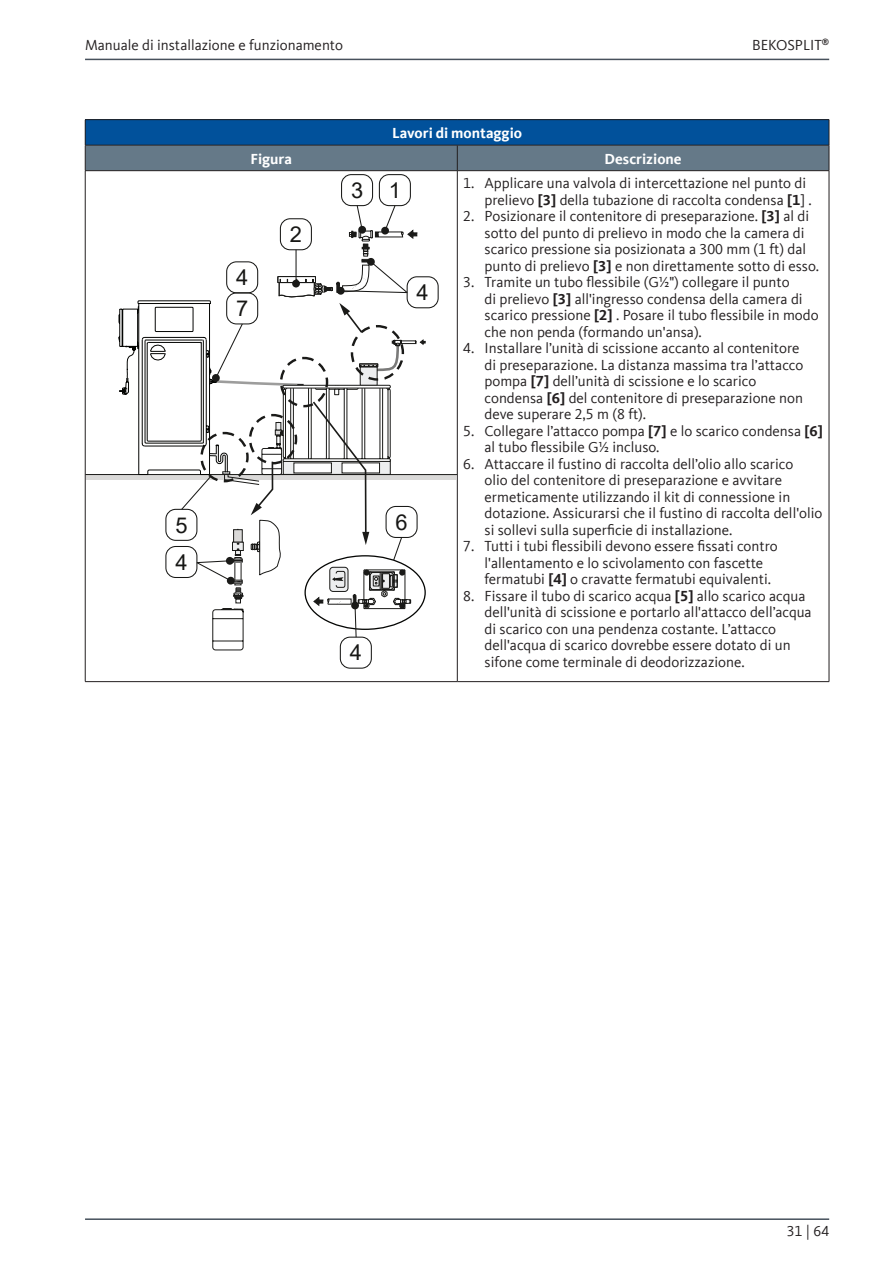
<style>
.page{position:relative;width:893px;height:1263px;background:#fff}
.page>*{position:absolute;margin:0;border:0;box-sizing:border-box;transform-origin:0 0}
.t1{font:21.9px/37.2px "Arial";color:#171715}
.t2{font:15px/16.5px "Kievit Offc Pro";color:#231f20}
.T_-_HEADLINE_MID_WHI{font:700 15px "Kievit Offc Pro";color:#fff}
.s1{font-weight:700}
</style>
<div class="page">
<hr style="left:85px;top:59px;width:744px;height:1px;background:#47515c">
<hr style="left:85px;top:1218px;width:744px;height:2px;background:#47515c">
<hr style="left:85px;top:119px;width:372px;height:1px;background:#231f20">
<hr style="left:457px;top:119px;width:372px;height:1px;background:#231f20">
<svg style="left:85px;top:120px;width:745px;height:51px;background:#32638e"></svg>
<hr style="left:85px;top:170px;width:372px;height:1px;background:#231f20">
<hr style="left:457px;top:170px;width:372px;height:1px;background:#231f20">
<hr style="left:85px;top:171px;width:1px;height:510px;background:#231f20">
<hr style="left:457px;top:171px;width:1px;height:510px;background:#231f20">
<hr style="left:829px;top:171px;width:1px;height:510px;background:#231f20">
<hr style="left:85px;top:681px;width:372px;height:1px;background:#231f20">
<hr style="left:457px;top:681px;width:372px;height:1px;background:#231f20">
<div style="left:86px;top:475px;width:370px;height:5px;background:#dad9d8"></div>
<hr style="left:85px;top:474px;width:372px;height:1px;background:#1a1a18">
<div style="left:407px;top:276px;width:32px;height:32px;border:1px solid #171715;border-radius:10px"></div>
<div style="left:340px;top:637px;width:32px;height:32px;border:1px solid #171715;border-radius:10px"></div>
<div style="left:379px;top:174px;width:32px;height:32px;border:1px solid #171715;border-radius:10px"></div>
<div style="left:341px;top:174px;width:32px;height:32px;border:1px solid #171715;border-radius:10px"></div>
<svg style="left:118px;top:204px;width:308px;height:447px"></svg>
<div style="left:386px;top:506px;width:32px;height:32px;border:1px solid #171715;border-radius:10px"></div>
<p class="t2" style="left:85px;top:37px;width:260px">Manuale di installazione e funzionamento</p>
<p class="T_-_HEADLINE_MID_WHI" style="left:392px;top:124px;width:132px">Lavori di montaggio</p>
<p class="T_-_HEADLINE_MID_WHI" style="left:251px;top:150px;width:43px">Figura</p>
<p class="T_-_HEADLINE_MID_WHI" style="left:605px;top:150px;width:79px">Descrizione</p>
<p class="t2" style="left:752px;top:37px;width:79px">BEKOSPLIT<sup>®</sup></p>
<p class="t1" style="left:175px;top:506px;width:14px">5<br>4</p>
<p class="t1" style="left:236px;top:259px;width:14px">4</p>
<p class="t1" style="left:236px;top:290px;width:14px">7</p>
<p class="t1" style="left:290px;top:215px;width:14px">2</p>
<p class="t1" style="left:351px;top:171px;width:51px">3 1</p>
<p class="t1" style="left:417px;top:274px;width:14px">4</p>
<p class="t1" style="left:395px;top:503px;width:14px">6</p>
<p class="t1" style="left:350px;top:634px;width:14px">4</p>
<p class="t2" style="left:485px;top:175px;width:329px;text-indent:-21px">1. Applicare una valvola di intercettazione nel punto di prelievo <span class="s1">[3]</span> della tubazione di raccolta condensa <span class="s1">[1</span>] .</p>
<p class="t2" style="left:485px;top:208px;width:336px;text-indent:-21px">2. Posizionare il contenitore di preseparazione. <span class="s1">[3]</span> al di sotto del punto di prelievo in modo che la camera di scarico pressione sia posizionata a 300 mm (1 ft) dal punto di prelievo <span class="s1">[3]</span> e non direttamente sotto di esso.</p>
<p class="t2" style="left:485px;top:274px;width:335px;text-indent:-21px">3. Tramite un tubo flessibile (G½") collegare il punto<br>di prelievo <span class="s1">[3]</span> all'ingresso condensa della camera di scarico pressione <span class="s1">[2]</span> . Posare il tubo flessibile in modo che non penda (formando un'ansa).</p>
<p class="t2" style="left:485px;top:340px;width:320px;text-indent:-21px">4. Installare l’unità di scissione accanto al contenitore di preseparazione. La distanza massima tra l’attacco pompa <span class="s1">[7]</span> dell’unità di scissione e lo scarico condensa <span class="s1">[6]</span> del contenitore di preseparazione non deve superare 2,5 m (8 ft).</p>
<p class="t2" style="left:485px;top:422px;width:340px;text-indent:-21px">5. Collegare l’attacco pompa <span class="s1">[7]</span> e lo scarico condensa <span class="s1">[6] </span>al tubo flessibile G½ incluso.</p>
<p class="t2" style="left:485px;top:455px;width:339px;text-indent:-21px">6. Attaccare il fustino di raccolta dell’olio allo scarico<br>olio del contenitore di preseparazione e avvitare ermeticamente utilizzando il kit di connessione in dotazione. Assicurarsi che il fustino di raccolta dell'olio si sollevi sulla superficie di installazione.</p>
<p class="t2" style="left:485px;top:538px;width:295px;text-indent:-21px">7. Tutti i tubi flessibili devono essere fissati contro l'allentamento e lo scivolamento con fascette fermatubi <span class="s1">[4]</span> o cravatte fermatubi equivalenti.</p>
<p class="t2" style="left:485px;top:587px;width:329px;text-indent:-21px">8. Fissare il tubo di scarico acqua <span class="s1">[5]</span> allo scarico acqua dell'unità di scissione e portarlo all'attacco dell’acqua di scarico con una pendenza costante. L’attacco dell'acqua di scarico dovrebbe essere dotato di un sifone come terminale di deodorizzazione.</p>
<p class="t2" style="left:787px;top:1223px;width:44px">31 | 64</p>
</div>
